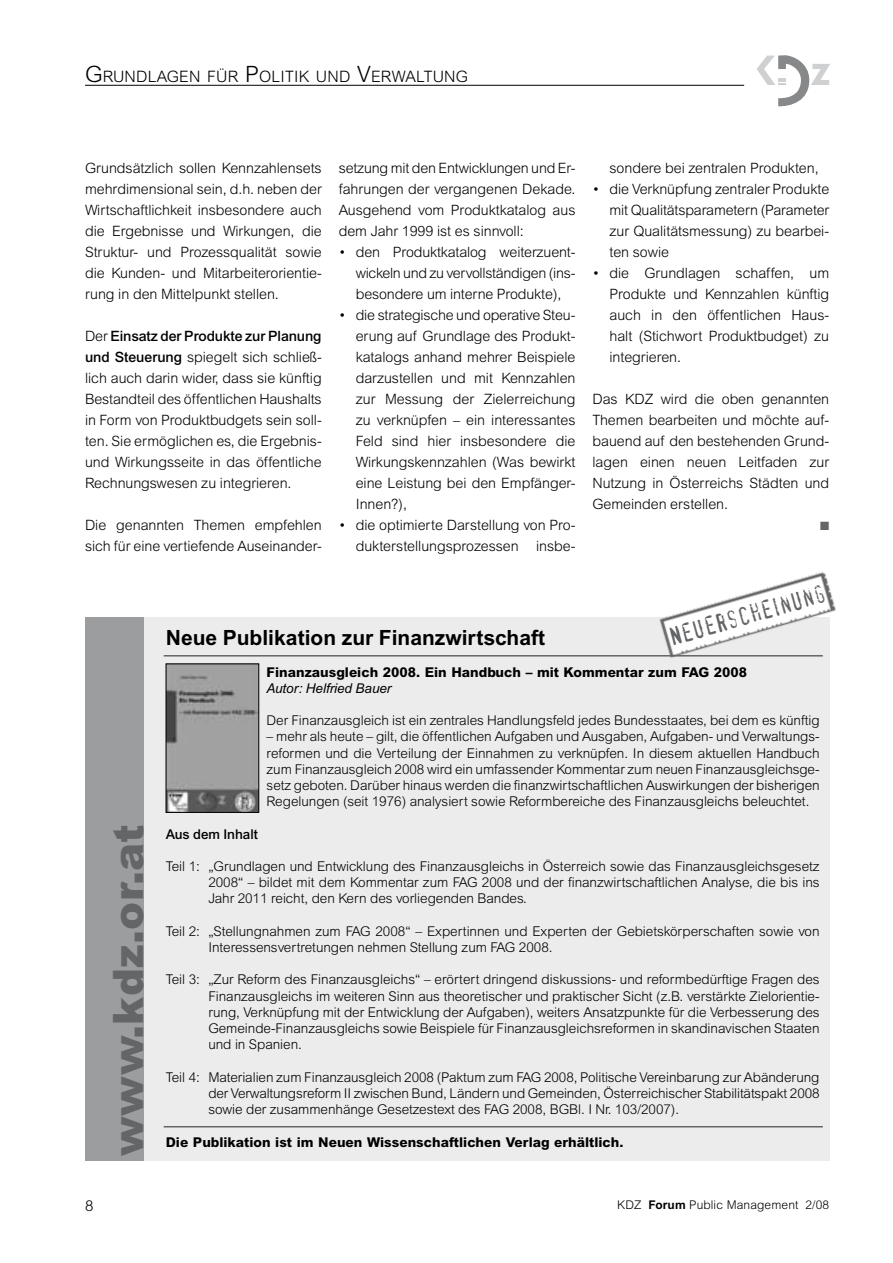
<style>
.page{position:relative;width:893px;height:1263px;background:#fff}
.page>*{position:absolute;margin:0;border:0;box-sizing:border-box;transform-origin:0 0}
.t1{font:900 42px "Arial";letter-spacing:.01em;color:#646567}
.t2{font:24.6px "Confidential";color:#646567}
.t3{font:700 21px "Arial";color:#000}
.t4{font:300 15.75px "Arial";letter-spacing:.015em;color:#000}
.t5{font:300 14.25px/21px "Arial";letter-spacing:-.005em;color:#000;text-align:justify}
.t6{font:300 13.5px/16.2px "Arial";letter-spacing:-.005em;color:#000;text-align:justify}
.t7{font:800 13.5px "Arial";color:#000}
.t8{font:italic 13.5px "Arial";letter-spacing:-.005em;color:#000}
.t9{font:500 13.5px "Arial";letter-spacing:-.005em;color:#000}
.t10{font:300 12px "Arial";letter-spacing:.01em;color:#000}
.t11{font:12px "Zapf Dingbats ITC";color:#646567}
.s1{font-size:22.5px}
.s2{font-weight:500}
.s3{font-weight:700}
</style>
<div class="page">
<hr style="left:85px;top:85px;width:659px;height:1px;background:#000">
<svg style="left:757px;top:55px;width:73px;height:51px"></svg>
<div style="left:85px;top:617px;width:744px;height:544px;background:#ececed"></div>
<div style="left:85px;top:617px;width:58px;height:544px;background:#9c9d9f"></div>
<img style="left:657px;top:572px;width:179px;height:89px">
<img style="left:168px;top:666px;width:89px;height:144px">
<div style="left:166px;top:664px;width:93px;height:148px;border:1px solid #000"></div>
<hr style="left:164px;top:1126px;width:659px;height:1px;background:#646567">
<hr style="left:164px;top:655px;width:659px;height:1px;background:#646567">
<p class="t4" style="left:85px;top:67px;width:383px"><span class="s1">G</span>rundlagen für <span class="s1">P</span>oliti k und <span class="s1">V</span>erwaltung</p>
<p class="t5" style="left:85px;top:157px;width:238px">Grundsätzlich sollen Kennzahlensets mehrdimensional sein, d.h. neben der Wirtschaftlichkeit insbesondere auch die Ergebnisse und Wirkungen, die Struktur- und Prozessqualität sowie die Kunden- und Mitarbeiterorientie&shy;rung in den Mittelpunkt stellen.</p>
<p class="t5" style="left:85px;top:325px;width:238px">Der <span class="s2">Einsatz der Produkte zur Planung und Steuerung</span> spiegelt sich schließ&shy;lich auch darin wider, dass sie künftig Bestandteil des öffentlichen Haushalts in Form von Produktbudgets sein soll&shy;ten. Sie ermöglichen es, die Ergebnis&shy;und Wirkungsseite in das öffentliche Rechnungswesen zu integrieren.</p>
<p class="t5" style="left:85px;top:514px;width:238px">Die genannten Themen empfehlen sich für eine vertiefende Auseinander-</p>
<p class="t5" style="left:339px;top:157px;width:238px">setzung mit den Entwicklungen und Er&shy;fahrungen der vergangenen Dekade.<br>Ausgehend vom Produktkatalog aus dem Jahr 1999 ist es sinnvoll:</p>
<p class="t5" style="left:356px;top:241px;width:221px;text-indent:-17px">• den Produktkatalog weiterzuent&shy;wickeln und zu vervollständigen (ins&shy;besondere um interne Produkte),</p>
<p class="t5" style="left:356px;top:304px;width:221px;text-indent:-17px">• die strategische und operative Steu&shy;erung auf Grundlage des Produkt&shy;katalogs anhand mehrer Beispiele darzustellen und mit Kennzahlen zur Messung der Zielerreichung zu verknüpfen – ein interessantes Feld sind hier insbesondere die Wirkungskennzahlen (Was bewirkt eine Leistung bei den Empfänger-Innen?),</p>
<p class="t5" style="left:339px;top:514px;width:238px;text-align:right">• die optimierte Darstellung von Pro&shy;dukterstellungsprozessen insbe-</p>
<p class="t5" style="left:609px;top:157px;width:211px">sondere bei zentralen Produkten,</p>
<p class="t5" style="left:609px;top:178px;width:221px;text-indent:-17px">• die Verknüpfung zentraler Produkte mit Qualitätsparametern (Parameter zur Qualitätsmessung) zu bearbei&shy;ten sowie</p>
<p class="t5" style="left:609px;top:262px;width:221px;text-indent:-17px">• die Grundlagen schaffen, um Produkte und Kennzahlen künftig auch in den öffentlichen Haus&shy;halt (Stichwort Produktbudget) zu integrieren.</p>
<p class="t5" style="left:592px;top:388px;width:238px">Das KDZ wird die oben genannten Themen bearbeiten und möchte auf&shy;bauend auf den bestehenden Grund&shy;lagen einen neuen Leitfaden zur Nutzung in Österreichs Städten und Gemeinden erstellen.</p>
<p class="t11" style="left:820px;top:520px;width:11px">■</p>
<h1 class="t1" style="left:102px;top:1155px;width:333px;rotate:-90deg">www.kdz.or.at</h1>
<h2 class="t2" style="left:667px;top:628px;width:163px;rotate:-16deg">Neuerscheinung</h2>
<p class="t7" style="left:267px;top:664px;width:482px">Finanzausgleich 2008. Ein Handbuch – mit Kommentar zum FAG 2008</p>
<p class="t8" style="left:267px;top:680px;width:126px">Autor: Helfried Bauer</p>
<p class="t6" style="left:267px;top:712px;width:555px">Der Finanzausgleich ist ein zentrales Handlungsfeld jedes Bundesstaates, bei dem es künftig</p>
<p class="t6" style="left:267px;top:728px;width:555px">– mehr als heute – gilt, die öffentlichen Aufgaben und Ausgaben, Aufgaben- und Verwaltungs&shy;reformen und die Verteilung der Einnahmen zu verknüpfen. In diesem aktuellen Handbuch zum Finanzausgleich 2008 wird ein umfassender Kommentar zum neuen Finanzausgleichsge&shy;setz geboten. Darüber hinaus werden die finanzwirtschaftlichen Auswirkungen der bisherigen Regelungen (seit 1976) analysiert sowie Reformbereiche des Finanzausgleichs beleuchtet.</p>
<h3 class="t3" style="left:166px;top:625px;width:381px">Neue Publikation zur Finanzwirtschaft</h3>
<p class="t9" style="left:166px;top:826px;width:93px">Aus dem Inhalt</p>
<p class="t6" style="left:208px;top:858px;width:613px;text-indent:-43px">Teil 1: „Grundlagen und Entwicklung des Finanzausgleichs in Österreich sowie das Finanzausgleichsgesetz 2008“ – bildet mit dem Kommentar zum FAG 2008 und der finanzwirtschaftlichen Analyse, die bis ins Jahr 2011 reicht, den Kern des vorliegenden Bandes.</p>
<p class="t6" style="left:208px;top:923px;width:613px;text-indent:-43px">Teil 2: „Stellungnahmen zum FAG 2008“ – Expertinnen und Experten der Gebietskörperschaften sowie von<br>Interessensvertretungen nehmen Stellung zum FAG 2008.</p>
<p class="t6" style="left:208px;top:971px;width:613px;text-indent:-43px">Teil 3: „Zur Reform des Finanzausgleichs“ – erörtert dringend diskussions- und reformbedürftige Fragen des Finanzausgleichs im weiteren Sinn aus theoretischer und praktischer Sicht (z.B. verstärkte Zielorientie&shy;rung, Verknüpfung mit der Entwicklung der Aufgaben), weiters Ansatzpunkte für die Verbesserung des Gemeinde-Finanzausgleichs sowie Beispiele für Finanzausgleichsreformen in skandinavischen Staaten und in Spanien.</p>
<p class="t6" style="left:208px;top:1069px;width:613px;text-indent:-43px">Teil 4: Materialien zum Finanzausgleich 2008 (Paktum zum FAG 2008, Politische Vereinbarung zur Abänderung der Verwaltungsreform II zwischen Bund, Ländern und Gemeinden, Österreichischer Stabilitätspakt 2008 sowie der zusammenhänge Gesetzestext des FAG 2008, BGBl. I Nr. 103/2007).</p>
<p class="t7" style="left:166px;top:1133px;width:459px">Die Publikation ist im Neuen Wissenschaftlichen Verlag erhältlich.</p>
<p class="t10" style="left:617px;top:1198px;width:213px">KDZ <span class="s3">Forum</span> Public Management 2/08</p>
</div>
